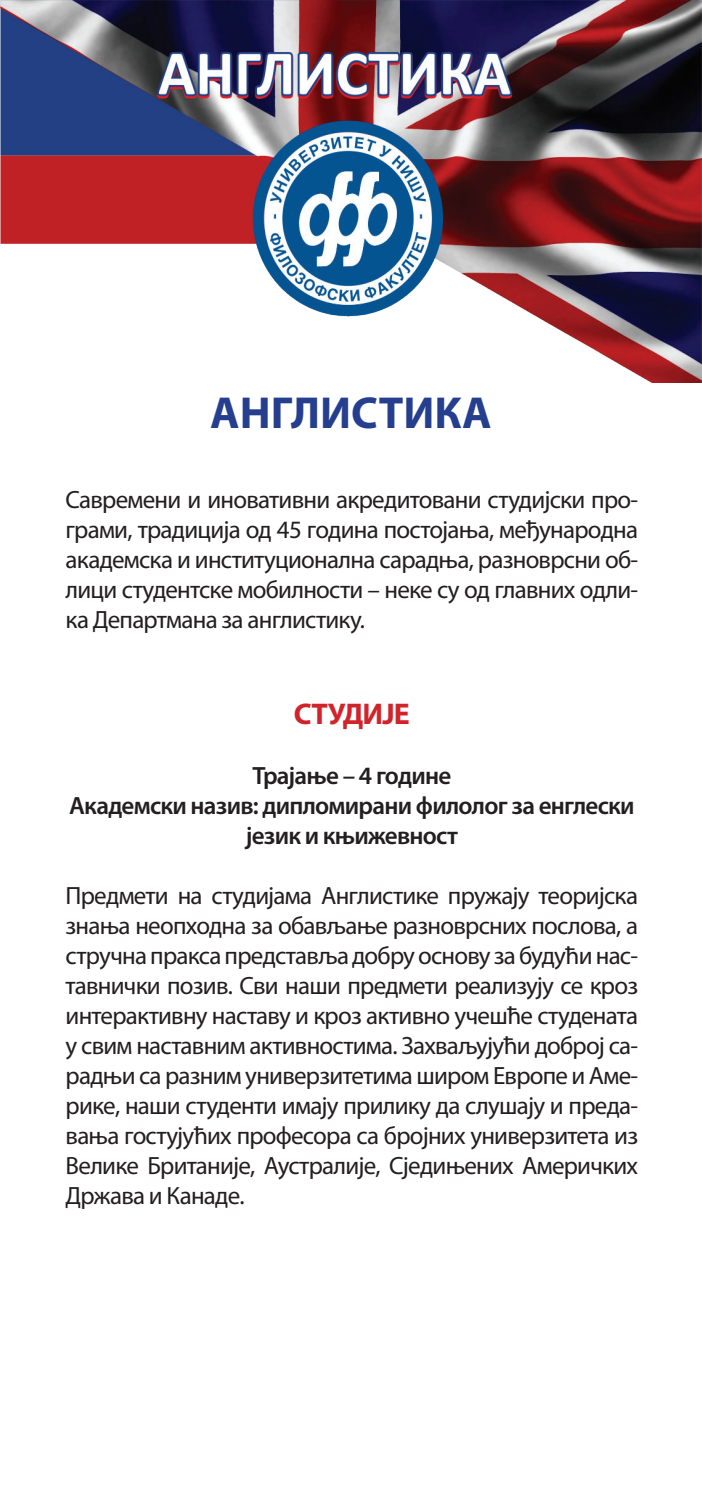
<style>
.page{position:relative;width:702px;height:1489px;background:#fff}
.page>*{position:absolute;margin:0;border:0;box-sizing:border-box;transform-origin:0 0}
.t1{font:700 45px "Myriad Pro";color:#253f8e}
.t2{font:700 30px "Myriad Pro";letter-spacing:-.03em;color:#d1232a}
.t3{font:25px/30px "Myriad Pro";letter-spacing:-.03em;color:#231f20;text-align:justify}
.t4{font:600 25px/30px "Myriad Pro";letter-spacing:-.03em;color:#231f20;text-align:center}
</style>
<div class="page">
<img style="left:0;top:0;width:702px;height:383px">
<h1 class="t1" style="left:210px;top:384px;width:283px">АНГЛИСТИКА</h1>
<p class="t3" style="left:66px;top:484px;width:574px">Савремени и иновативни акредитовани студијски про&shy;грами, традиција од 45 година постојања, међународна академска и институционална сарадња, разноврсни об&shy;лици студентске мобилности – неке су од главних одли&shy;ка Департмана за англистику.</p>
<p class="t2" style="left:294px;top:694px;width:117px">СТУДИЈЕ</p>
<p class="t4" style="left:69px;top:760px;width:567px">Трајање – 4 године<br>Академски назив: дипломирани филолог за енглески језик и књижевност</p>
<p class="t3" style="left:66px;top:880px;width:574px">Предмети на студијама Англистике пружају теоријска знања неопходна за обављање разноврсних послова, а стручна пракса представља добру основу за будући нас&shy;тавнички позив. Сви наши предмети реализују се кроз интерактивну наставу и кроз активно учешће студената у свим наставним активностима. Захваљујући доброј са&shy;радњи са разним универзитетима широм Европе и Аме&shy;рике, наши студенти имају прилику да слушају и преда&shy;вања гостујућих професора са бројних универзитета из Велике Британије, Аустралије, Сједињених Америчких Држава и Канаде.</p>
</div>
